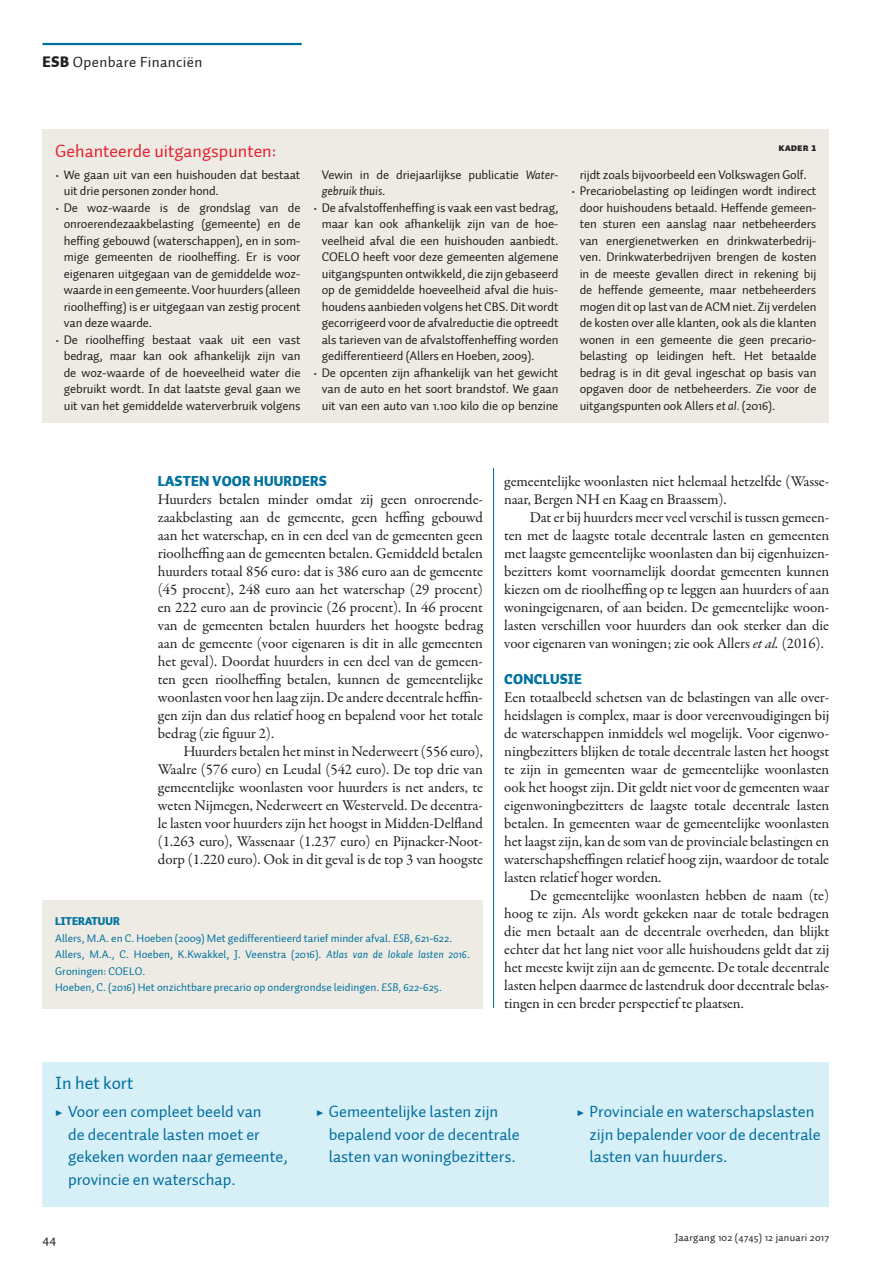
<style>
.page{position:relative;width:893px;height:1263px;background:#fff}
.page>*{position:absolute;margin:0;border:0;box-sizing:border-box;transform-origin:0 0}
.KDK1_FiguurKop{font:18px "Auto 1";color:#e62130}
.KDK1_FiguurKop-2{font:18px "Auto 1";color:#006e9f}
.t1{font:16.5px/22.5px "Auto 1";color:#006e9f}
.PLAT_EersteAlinea{font:15px/18px "Garamond Premr Pro";letter-spacing:-.005em;color:#231f20;text-align:justify}
.PLAT_VervolgAlinea{font:15px/18px "Garamond Premr Pro";letter-spacing:-.005em;color:#231f20;text-align:justify}
.t2{font:15px "Auto 1";letter-spacing:.025em;color:#231f20}
.PTK1_Tussenkop{font:900 14.25px "Auto 1";letter-spacing:.01em;color:#0071a0}
.t3{font:13.5px "Auto 1";color:#231f20}
.t4{font:12.75px/16.5px "Auto 1";letter-spacing:-.01em;color:#231f20;text-align:justify}
.KDPT_LiteratuurTekst{font:11.25px/16.5px "Auto 1";color:#0071a0}
.KDPT_LiteratuurTekst-2{font:900 11.25px "Auto 1";color:#0071a0}
.t5{font:10.5px "Auto 1";letter-spacing:.025em;color:#231f20}
.KDK2_Figuurnummer{font:10.5px "Auto 1 Black Sm Cp";color:#231f20}
.s1{font-weight:900}
.s2{font-style:italic}
.s3{font-family:"Garamond Premr Pro";font-weight:700}
</style>
<div class="page">
<hr style="left:43px;top:43px;width:259px;height:2px;background:#006e9f">
<div style="left:43px;top:1062px;width:786px;height:144px;background:#d7eff7"></div>
<div style="left:42px;top:900px;width:441px;height:108px;background:#edebe3"></div>
<hr style="left:493px;top:468px;width:1px;height:540px;background:#006e9f">
<div style="left:43px;top:130px;width:786px;height:293px;background:#edebe3"></div>
<p class="t2" style="left:43px;top:53px;width:161px"><span class="s1">ESB</span> Openbare Financiën</p>
<p class="KDK1_FiguurKop" style="left:55px;top:140px;width:223px">Gehanteerde uitgangspunten:</p>
<p class="KDK2_Figuurnummer" style="left:778px;top:142px;width:39px">KADER 1</p>
<p class="t4" style="left:64px;top:166px;width:238px;text-indent:-9px">• We gaan uit van een huishouden dat bestaat uit drie personen zonder hond.</p>
<p class="t4" style="left:64px;top:199px;width:238px;text-indent:-9px">• De woz-waarde is de grondslag van de onroerendezaakbelasting (gemeente) en de heffing gebouwd (waterschappen), en in som&shy;mige gemeenten de rioolheffing. Er is voor eigenaren uitgegaan van de gemiddelde woz&shy;waarde in een gemeente. Voor huurders (alleen rioolheffing) is er uitgegaan van zestig procent van deze waarde.</p>
<p class="t4" style="left:64px;top:331px;width:238px;text-indent:-9px">• De rioolheffing bestaat vaak uit een vast bedrag, maar kan ook afhankelijk zijn van de woz-waarde of de hoeveelheid water die gebruikt wordt. In dat laatste geval gaan we uit van het gemiddelde waterverbruik volgens</p>
<p class="t4" style="left:322px;top:166px;width:238px">Vewin in de driejaarlijkse publicatie <span class="s2">Water&shy;gebruik thuis</span>.</p>
<p class="t4" style="left:322px;top:199px;width:238px;text-indent:-9px">• De afvalstoffenheffing is vaak een vast bedrag, maar kan ook afhankelijk zijn van de hoe&shy;veelheid afval die een huishouden aanbiedt.<br>COELO heeft voor deze gemeenten algemene uitgangspunten ontwikkeld, die zijn gebaseerd op de gemiddelde hoeveelheid afval die huis&shy;houdens aanbieden volgens het CBS. Dit wordt gecorrigeerd voor de afvalreductie die optreedt als tarieven van de afvalstoffenheffing worden gedifferentieerd (Allers en Hoeben, 2009).</p>
<p class="t4" style="left:322px;top:364px;width:238px;text-indent:-9px">• De opcenten zijn afhankelijk van het gewicht van de auto en het soort brandstof. We gaan uit van een auto van 1.100 kilo die op benzine</p>
<p class="t4" style="left:580px;top:166px;width:229px">rijdt zoals bijvoorbeeld een Volkswagen Golf.</p>
<p class="t4" style="left:580px;top:183px;width:238px;text-indent:-9px">• Precariobelasting op leidingen wordt indirect door huishoudens betaald. Heffende gemeen&shy;ten sturen een aanslag naar netbeheerders van energienetwerken en drinkwaterbedrij&shy;ven. Drinkwaterbedrijven brengen de kosten in de meeste gevallen direct in rekening bij de heffende gemeente, maar netbeheerders mogen dit op last van de ACM niet. Zij verdelen de kosten over alle klanten, ook als die klanten wonen in een gemeente die geen precario&shy;belasting op leidingen heft. Het betaalde bedrag is in dit geval ingeschat op basis van opgaven door de netbeheerders. Zie voor de uitgangspunten ook Allers <span class="s2">et al.</span> (2016).</p>
<p class="PTK1_Tussenkop" style="left:158px;top:472px;width:170px">LASTEN VOOR HUURDERS</p>
<p class="PLAT_EersteAlinea" style="left:158px;top:491px;width:326px">Huurders betalen minder omdat zij geen onroerende&shy;zaakbelasting aan de gemeente, geen heffing gebouwd aan het waterschap, en in een deel van de gemeenten geen rioolheffing aan de gemeenten betalen. Gemiddeld betalen huurders totaal 856 euro: dat is 386 euro aan de gemeente (45 procent), 248 euro aan het waterschap (29 procent) en 222 euro aan de provincie (26 procent). In 46 procent van de gemeenten betalen huurders het hoogste bedrag aan de gemeente (voor eigenaren is dit in alle gemeenten het geval). Doordat huurders in een deel van de gemeen&shy;ten geen rioolheffing betalen, kunnen de gemeentelijke woonlasten voor hen laag zijn. De andere decentrale heffin&shy;gen zijn dan dus relatief hoog en bepalend voor het totale bedrag (zie figuur 2).</p>
<p class="PLAT_VervolgAlinea" style="left:158px;top:743px;width:327px;text-indent:26px">Huurders betalen het minst in Nederweert (556 euro), Waalre (576 euro) en Leudal (542 euro). De top drie van gemeentelijke woonlasten voor huurders is net anders, te weten Nijmegen, Nederweert en Westerveld. De decentra&shy;le lasten voor huurders zijn het hoogst in Midden-Delfland (1.263 euro), Wassenaar (1.237 euro) en Pijnacker-Noot&shy;dorp (1.220 euro). Ook in dit geval is de top 3 van hoogste</p>
<p class="KDPT_LiteratuurTekst-2" style="left:55px;top:914px;width:66px">LITERATUUR</p>
<p class="KDPT_LiteratuurTekst" style="left:55px;top:930px;width:399px">Allers, M.A. en C. Hoeben (2009) Met gedifferentieerd tarief minder afval. <span class="s2">ESB</span>, 621-622.</p>
<p class="KDPT_LiteratuurTekst" style="left:55px;top:946px;width:416px">Allers, M.A., C. Hoeben, K.Kwakkel, J. Veenstra (2016). <span class="s2">Atlas van de lokale lasten 2016</span>.<br>Groningen: COELO.</p>
<p class="KDPT_LiteratuurTekst" style="left:55px;top:979px;width:388px">Hoeben, C. (2016) Het onzichtbare precario op ondergrondse leidingen. <span class="s2">ESB,</span> 622-625.</p>
<p class="PLAT_VervolgAlinea" style="left:504px;top:473px;width:326px">gemeentelijke woonlasten niet helemaal hetzelfde (Wasse&shy;naar, Bergen NH en Kaag en Braassem).</p>
<p class="PLAT_VervolgAlinea" style="left:504px;top:509px;width:327px;text-indent:26px">Dat er bij huurders meer veel verschil is tussen gemeen&shy;ten met de laagste totale decentrale lasten en gemeenten met laagste gemeentelijke woonlasten dan bij eigenhuizen&shy;bezitters komt voornamelijk doordat gemeenten kunnen kiezen om de rioolheffing op te leggen aan huurders of aan woningeigenaren, of aan beiden. De gemeentelijke woon&shy;lasten verschillen voor huurders dan ook sterker dan die voor eigenaren van woningen; zie ook Allers <span class="s2">et al.</span> (2016).</p>
<p class="PTK1_Tussenkop" style="left:504px;top:670px;width:79px">CONCLUSIE</p>
<p class="PLAT_EersteAlinea" style="left:504px;top:689px;width:327px">Een totaalbeeld schetsen van de belastingen van alle over&shy;heidslagen is complex, maar is door vereenvoudigingen bij de waterschappen inmiddels wel mogelijk. Voor eigenwo&shy;ningbezitters blijken de totale decentrale lasten het hoogst te zijn in gemeenten waar de gemeentelijke woonlasten ook het hoogst zijn. Dit geldt niet voor de gemeenten waar eigenwoningbezitters de laagste totale decentrale lasten betalen. In gemeenten waar de gemeentelijke woonlasten het laagst zijn, kan de som van de provinciale belastingen en waterschapsheffingen relatief hoog zijn, waardoor de totale lasten relatief hoger worden.</p>
<p class="PLAT_VervolgAlinea" style="left:504px;top:887px;width:326px;text-indent:26px">De gemeentelijke woonlasten hebben de naam (te) hoog te zijn. Als wordt gekeken naar de totale bedragen die men betaalt aan de decentrale overheden, dan blijkt echter dat het lang niet voor alle huishoudens geldt dat zij het meeste kwijt zijn aan de gemeente. De totale decentrale lasten helpen daarmee de lastendruk door decentrale belas&shy;tingen in een breder perspectief te plaatsen.</p>
<p class="KDK1_FiguurKop-2" style="left:55px;top:1071px;width:80px">In het kort</p>
<p class="t1" style="left:68px;top:1101px;width:221px;text-indent:-13px"><span class="s3">▶</span> Voor een compleet beeld van<br>de decentrale lasten moet er gekeken worden naar gemeente, provincie en waterschap.</p>
<p class="t1" style="left:329px;top:1101px;width:192px;text-indent:-13px"><span class="s3">▶</span> Gemeentelijke lasten zijn bepalend voor de decentrale lasten van woningbezitters.</p>
<p class="t1" style="left:590px;top:1101px;width:233px;text-indent:-13px"><span class="s3">▶</span> Provinciale en waterschapslasten zijn bepalender voor de decentrale lasten van huurders.</p>
<p class="t3" style="left:43px;top:1231px;width:15px">44</p>
<p class="t5" style="left:675px;top:1231px;width:156px">Jaargang 102 (4745) 12 januari 2017</p>
</div>
